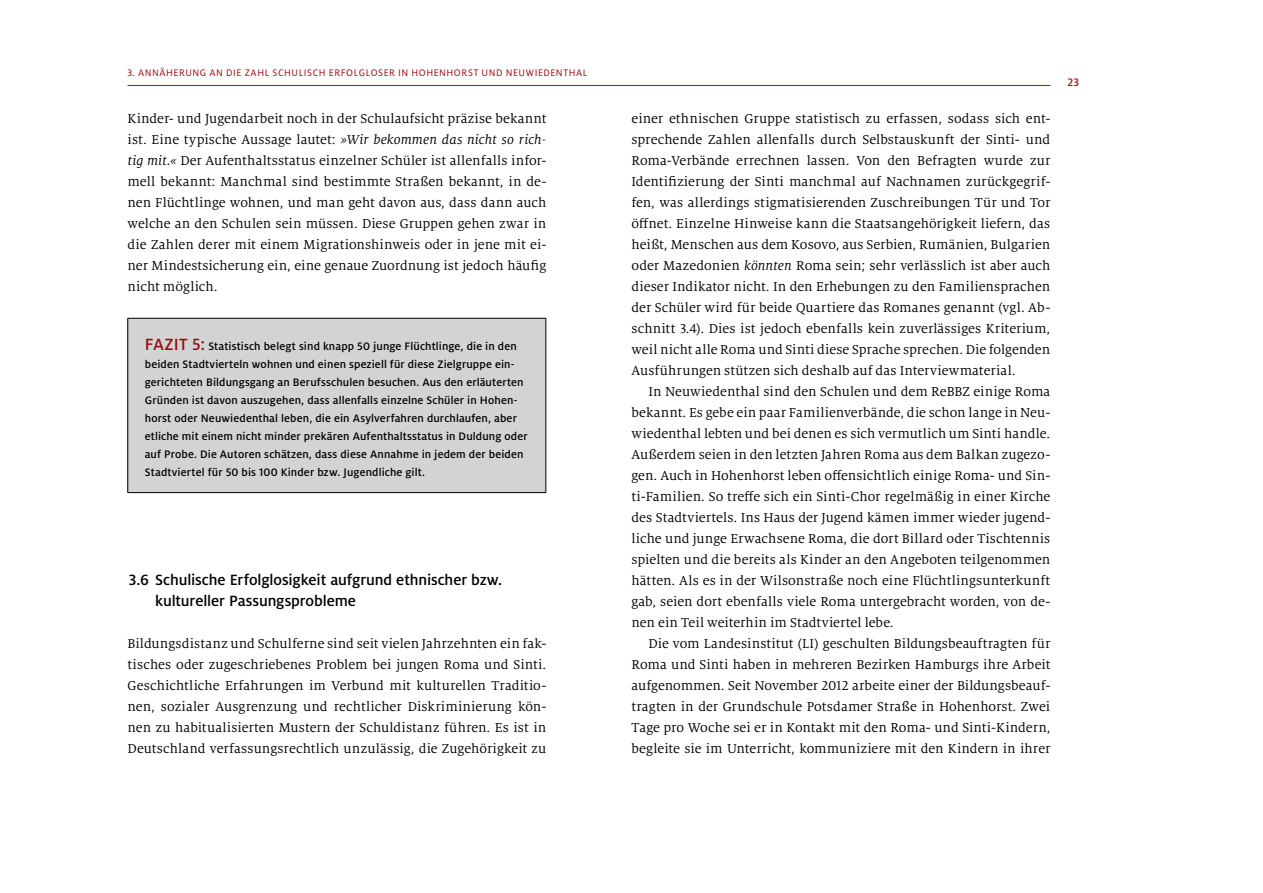
<style>
.page{position:relative;width:1263px;height:893px;background:#fff}
.page>*{position:absolute;margin:0;border:0;box-sizing:border-box;transform-origin:0 0}
.t1{font:500 16.5px/21px "Milo OT";letter-spacing:-.005em;color:#000}
.t2{font:14.25px/21px "Milo Serif OT";letter-spacing:.005em;color:#000;text-align:justify}
.t3{font:500 12px/18px "Milo OT";letter-spacing:.015em;color:#000}
.t4{font:500 12px "Milo OT";color:#9e0b0f}
.t5{font:10.5px "Milo OT";letter-spacing:.05em;color:#9e0b0f}
.s1{font-style:italic}
.s2{font-size:18px;color:#9e0b0f}
</style>
<div class="page">
<hr style="left:128px;top:85px;width:922px;height:1px;background:#9e0b0f">
<div style="left:128px;top:318px;width:418px;height:175px;background:#d1d3d4"></div>
<hr style="left:128px;top:318px;width:418px;height:1px;background:#000">
<hr style="left:128px;top:492px;width:418px;height:1px;background:#000">
<hr style="left:127px;top:318px;width:1px;height:174px;background:#000">
<hr style="left:546px;top:318px;width:1px;height:174px;background:#000">
<p class="t5" style="left:128px;top:67px;width:462px">3. ANNÄHERUNG AN DIE ZAHL SCHULISCH ERFOLGLOSER IN HOHENHORST UND -N EUWIEDENTHAL</p>
<p class="t2" style="left:128px;top:108px;width:420px">Kinder- und Jugendarbeit noch in der Schulaufsicht präzise bekannt ist. Eine typische Aussage lautet: <span class="s1">»Wir bekommen das nicht so rich&shy;tig mit.«</span> Der Aufenthaltsstatus einzelner Schüler ist allenfalls infor&shy;mell bekannt: Manchmal sind bestimmte Straßen bekannt, in de&shy;nen Flüchtlinge wohnen, und man geht davon aus, dass dann auch welche an den Schulen sein müssen. Diese Gruppen gehen zwar in die Zahlen derer mit einem Migrationshinweis oder in jene mit ei&shy;ner Mindestsicherung ein, eine genaue Zuordnung ist jedoch häufig nicht möglich.</p>
<p class="t3" style="left:145px;top:337px;width:384px"><span class="s2">Fazit 5:</span> Statistisch belegt sind knapp 50 junge Flüchtlinge, die in den beiden Stadtvierteln wohnen und einen speziell für diese Zielgruppe ein&shy;gerichteten Bildungsgang an Berufsschulen besuchen. Aus den erläuterten Gründen ist davon auszugehen, dass allenfalls einzelne Schüler in Hohen&shy;horst oder N euwiedenthal leben, die ein Asylverfahren durchlaufen, aber etliche mit einem nicht minder prekären Aufenthaltsstatus in Duldung oder auf Probe. Die Autoren schätzen, dass diese Annahme in jedem der beiden Stadtviertel für 50 bis 100 Kinder bzw. Jugendliche gilt.</p>
<p class="t1" style="left:155px;top:569px;width:348px;text-indent:-26px">3.6 Schulische Erfolglosigkeit aufgrund ethnischer bzw. kultureller Passungsprobleme</p>
<p class="t2" style="left:128px;top:633px;width:420px">Bildungsdistanz und Schulferne sind seit vielen Jahrzehnten ein fak&shy;tisches oder zugeschriebenes Problem bei jungen Roma und Sinti.<br>Geschichtliche Erfahrungen im Verbund mit kulturellen Traditio&shy;nen, sozialer Ausgrenzung und rechtlicher Diskriminierung kön&shy;nen zu habitualisierten Mustern der Schuldistanz führen. Es ist in Deutschland verfassungsrechtlich unzulässig, die Zugehörigkeit zu</p>
<p class="t2" style="left:631px;top:108px;width:420px">einer ethnischen Gruppe statistisch zu erfassen, sodass sich ent&shy;sprechende Zahlen allenfalls durch Selbstauskunft der Sinti- und Roma-Verbände errechnen lassen. Von den Befragten wurde zur Identifizierung der Sinti manchmal auf Nachnamen zurückgegrif&shy;fen, was allerdings stigmatisierenden Zuschreibungen Tür und Tor öffnet. Einzelne Hinweise kann die Staatsangehörigkeit liefern, das heißt, Menschen aus dem Kosovo, aus Serbien, Rumänien, Bulgarien oder Mazedonien <span class="s1">könnten</span> Roma sein; sehr verlässlich ist aber auch dieser Indikator nicht. In den Erhebungen zu den Familiensprachen der Schüler wird für beide Quartiere das Romanes genannt (vgl. Ab&shy;schnitt 3.4). Dies ist jedoch ebenfalls kein zuverlässiges Kriterium, weil nicht alle Roma und Sinti diese Sprache sprechen. Die folgenden Ausführungen stützen sich deshalb auf das Interviewmaterial.</p>
<p class="t2" style="left:631px;top:382px;width:420px;text-indent:17px">In Neuwiedenthal sind den Schulen und dem ReBBZ einige Roma bekannt. Es gebe ein paar Familienverbände, die schon lange in Neu&shy;wiedenthal lebten und bei denen es sich vermutlich um Sinti handle.<br>Außerdem seien in den letzten Jahren Roma aus dem Balkan zugezo&shy;gen. Auch in Hohenhorst leben offensichtlich einige Roma- und Sin&shy;ti-Familien. So treffe sich ein Sinti-Chor regelmäßig in einer Kirche des Stadtviertels. Ins Haus der Jugend kämen immer wieder jugend&shy;liche und junge Erwachsene Roma, die dort Billard oder Tischtennis spielten und die bereits als Kinder an den Angeboten teilgenommen hätten. Als es in der Wilsonstraße noch eine Flüchtlingsunterkunft gab, seien dort ebenfalls viele Roma untergebracht worden, von de&shy;nen ein Teil weiterhin im Stadtviertel lebe.</p>
<p class="t2" style="left:631px;top:634px;width:420px;text-indent:17px">Die vom Landesinstitut (LI) geschulten Bildungsbeauftragten für Roma und Sinti haben in mehreren Bezirken Hamburgs ihre Arbeit aufgenommen. Seit November 2012 arbeite einer der Bildungsbeauf&shy;tragten in der Grundschule Potsdamer Straße in Hohenhorst. Zwei Tage pro Woche sei er in Kontakt mit den Roma- und Sinti-Kindern, begleite sie im Unterricht, kommuniziere mit den Kindern in ihrer</p>
<p class="t4" style="left:1067px;top:75px;width:13px">23</p>
</div>
